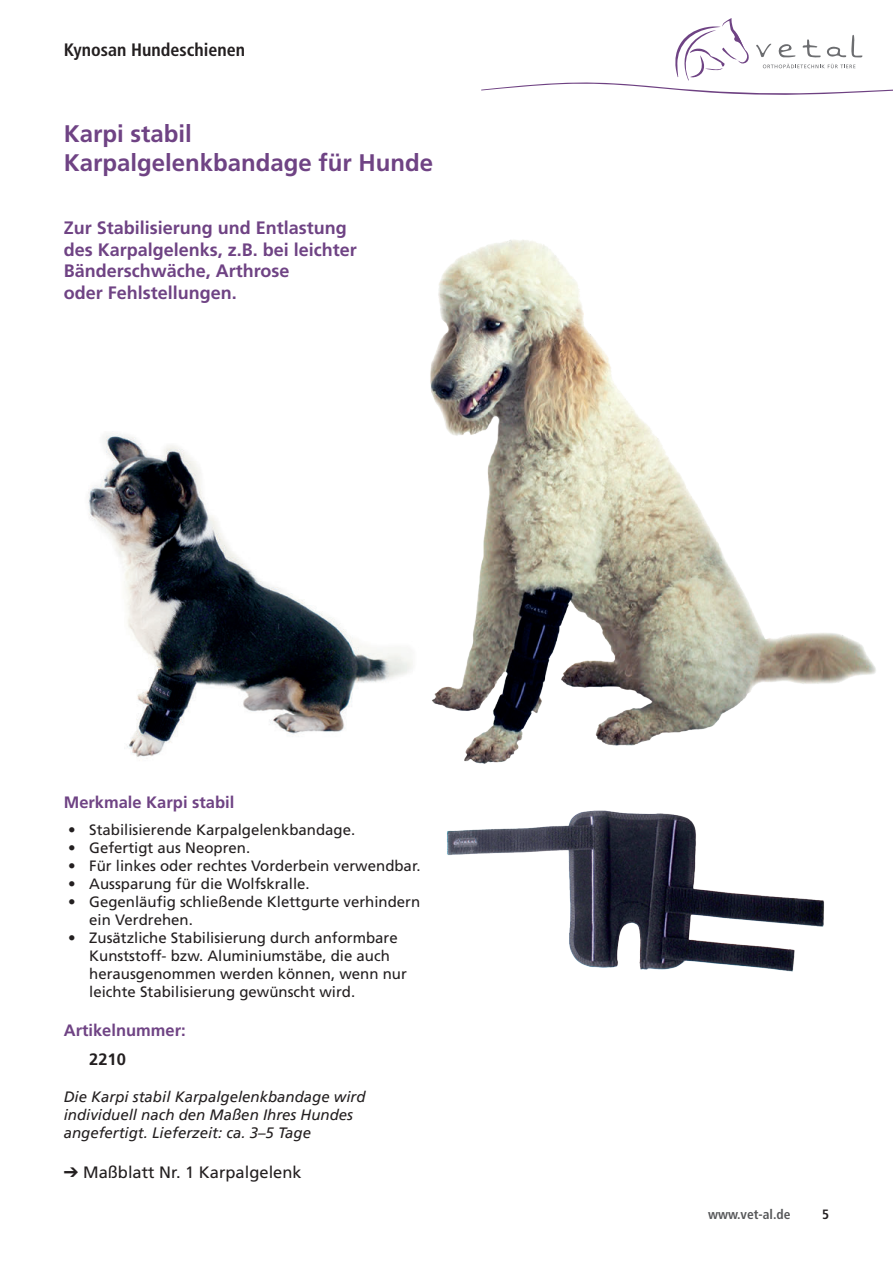
<style>
.page{position:relative;width:893px;height:1263px;background:#fff}
.page>*{position:absolute;margin:0;border:0;box-sizing:border-box;transform-origin:0 0}
.t1{font:700 24px/28.8px "Frutiger LT Std";color:#6f4384}
.t2{font:700 18px/21.6px "Frutiger LT Std";color:#6f4384}
.t3{font:700 condensed 18px "Frutiger LT Std";color:#231f20}
.t4{font:700 16.5px "Frutiger LT Std";color:#6f4384}
.t5{font:16.5px "Frutiger LT Std";color:#231f20}
.t6{font:700 16.5px "Frutiger LT Std";color:#231f20}
.t7{font:15px/18px "Frutiger LT Std";color:#231f20}
.t8{font:italic 15px/18px "Frutiger LT Pro";color:#231f20}
.t9{font:700 condensed 13.5px "Frutiger LT Std";color:#57585a}
.t10{font:700 condensed 13.5px "Frutiger LT Std";color:#231f20}
</style>
<div class="page">
<svg style="left:481px;top:18px;width:412px;height:77px"></svg>
<img style="left:88px;top:435px;width:288px;height:322px">
<img style="left:447px;top:810px;width:377px;height:162px">
<img style="left:376px;top:240px;width:500px;height:524px">
<p class="t3" style="left:64px;top:39px;width:183px">Kynosan Hundeschienen</p>
<h1 class="t1" style="left:64px;top:119px;width:371px">Karpi stabil<br>Karpalgelenkbandage für Hunde</h1>
<p class="t2" style="left:64px;top:217px;width:295px">Zur Stabilisierung und Entlastung des Karpalgelenks, z.B. bei leichter<br>Bänderschwäche, Arthrose<br>oder Fehlstellungen.</p>
<p class="t4" style="left:64px;top:793px;width:172px">Merkmale Karpi stabil</p>
<p class="t7" style="left:68px;top:820px;width:289px">• Stabilisierende Karpalgelenkbandage.</p>
<p class="t7" style="left:68px;top:838px;width:184px">• Gefertigt aus Neopren.</p>
<p class="t7" style="left:68px;top:856px;width:354px">• Für linkes oder rechtes Vorderbein verwendbar.</p>
<p class="t7" style="left:68px;top:874px;width:243px">• Aussparung für die Wolfskralle.</p>
<p class="t7" style="left:89px;top:892px;width:332px;text-indent:-21px">• Gegenläufig schließende Klettgurte verhindern ein Verdrehen.</p>
<p class="t7" style="left:89px;top:928px;width:319px;text-indent:-21px">• Zusätzliche Stabilisierung durch anformbare Kunststoff- bzw. Aluminiumstäbe, die auch herausgenommen werden können, wenn nur leichte Stabilisierung gewünscht wird.</p>
<p class="t4" style="left:64px;top:1021px;width:123px">Artikelnummer:</p>
<p class="t6" style="left:89px;top:1049px;width:38px">2210</p>
<p class="t8" style="left:64px;top:1088px;width:303px">Die Karpi stabil Karpalgelenkbandage wird individuell nach den Maßen Ihres Hundes angefertigt. Lieferzeit: ca. 3–5 Tage</p>
<p class="t5" style="left:64px;top:1162px;width:239px">➔ Maßblatt Nr. 1 Karpalgelenk</p>
<p class="t9" style="left:708px;top:1206px;width:84px">www.vet-al.de</p>
<p class="t10" style="left:822px;top:1206px;width:9px">5</p>
</div>
